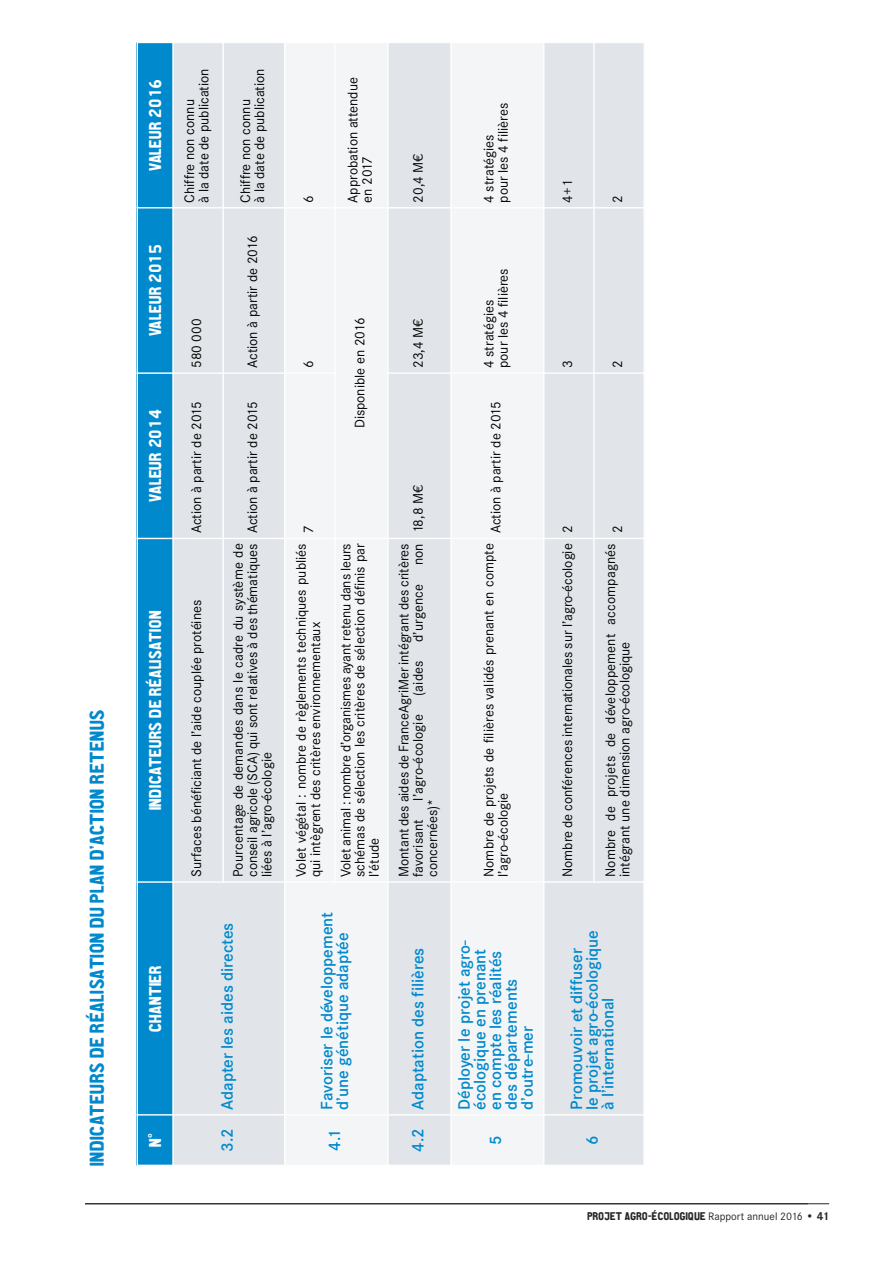
<style>
.page{position:relative;width:893px;height:1263px;background:#fff}
.page>*{position:absolute;margin:0;border:0;box-sizing:border-box;transform-origin:0 0}
.t1{font:20.1px "CA Aires Pro";color:#0089cd}
.t2{font:600 17.25px/15.8px "Corporate S";color:#0089cd}
.t3{font:17.25px "CA Aires Pro";color:#fefefe}
.t4{font:14.4px/14.4px "Corporate S";color:#000}
.t5{font:11.25px "CA Aires Pro";color:#272526}
.s1{font-family:"Corporate S"}
.s2{font-family:"Corporate S";font-weight:700;font-size:12px}
</style>
<div class="page">
<hr style="left:85px;top:1203px;width:744px;height:1px;background:#272526">
<div style="left:137px;top:1115px;width:36px;height:51px;background:#0089cd"></div>
<div style="left:137px;top:882px;width:36px;height:233px;background:#0089cd"></div>
<div style="left:137px;top:538px;width:36px;height:344px;background:#0089cd"></div>
<div style="left:137px;top:373px;width:36px;height:165px;background:#0089cd"></div>
<div style="left:137px;top:208px;width:36px;height:165px;background:#0089cd"></div>
<div style="left:137px;top:43px;width:36px;height:165px;background:#0089cd"></div>
<div style="left:173px;top:1115px;width:112px;height:51px;background:#e1e5e9"></div>
<div style="left:173px;top:882px;width:112px;height:233px;background:#e1e5e9"></div>
<div style="left:173px;top:538px;width:50px;height:344px;background:#e1e5e9"></div>
<div style="left:173px;top:373px;width:50px;height:165px;background:#e1e5e9"></div>
<div style="left:173px;top:208px;width:50px;height:165px;background:#e1e5e9"></div>
<div style="left:173px;top:43px;width:50px;height:165px;background:#e1e5e9"></div>
<div style="left:223px;top:538px;width:62px;height:344px;background:#e1e5e9"></div>
<div style="left:223px;top:373px;width:62px;height:165px;background:#e1e5e9"></div>
<div style="left:223px;top:208px;width:62px;height:165px;background:#e1e5e9"></div>
<div style="left:223px;top:43px;width:62px;height:165px;background:#e1e5e9"></div>
<div style="left:285px;top:1115px;width:103px;height:51px;background:#f4f5f6"></div>
<div style="left:285px;top:882px;width:103px;height:233px;background:#f4f5f6"></div>
<div style="left:285px;top:538px;width:50px;height:344px;background:#f4f5f6"></div>
<div style="left:285px;top:373px;width:50px;height:165px;background:#f4f5f6"></div>
<div style="left:285px;top:208px;width:50px;height:165px;background:#f4f5f6"></div>
<div style="left:285px;top:43px;width:50px;height:165px;background:#f4f5f6"></div>
<div style="left:335px;top:538px;width:53px;height:344px;background:#f4f5f6"></div>
<div style="left:335px;top:208px;width:53px;height:330px;background:#f4f5f6"></div>
<div style="left:335px;top:43px;width:53px;height:165px;background:#f4f5f6"></div>
<div style="left:388px;top:1115px;width:63px;height:51px;background:#e1e5e9"></div>
<div style="left:388px;top:882px;width:63px;height:233px;background:#e1e5e9"></div>
<div style="left:388px;top:538px;width:63px;height:344px;background:#e1e5e9"></div>
<div style="left:388px;top:373px;width:63px;height:165px;background:#e1e5e9"></div>
<div style="left:388px;top:208px;width:63px;height:165px;background:#e1e5e9"></div>
<div style="left:388px;top:43px;width:63px;height:165px;background:#e1e5e9"></div>
<div style="left:451px;top:1115px;width:93px;height:51px;background:#f4f5f6"></div>
<div style="left:451px;top:882px;width:93px;height:233px;background:#f4f5f6"></div>
<div style="left:451px;top:538px;width:93px;height:344px;background:#f4f5f6"></div>
<div style="left:451px;top:373px;width:93px;height:165px;background:#f4f5f6"></div>
<div style="left:451px;top:208px;width:93px;height:165px;background:#f4f5f6"></div>
<div style="left:451px;top:43px;width:93px;height:165px;background:#f4f5f6"></div>
<div style="left:544px;top:1115px;width:100px;height:51px;background:#e1e5e9"></div>
<div style="left:544px;top:882px;width:100px;height:233px;background:#e1e5e9"></div>
<div style="left:544px;top:538px;width:50px;height:344px;background:#e1e5e9"></div>
<div style="left:544px;top:373px;width:50px;height:165px;background:#e1e5e9"></div>
<div style="left:544px;top:208px;width:50px;height:165px;background:#e1e5e9"></div>
<div style="left:544px;top:43px;width:50px;height:165px;background:#e1e5e9"></div>
<div style="left:594px;top:538px;width:51px;height:344px;background:#e1e5e9"></div>
<div style="left:594px;top:373px;width:51px;height:165px;background:#e1e5e9"></div>
<div style="left:594px;top:208px;width:51px;height:165px;background:#e1e5e9"></div>
<div style="left:594px;top:43px;width:51px;height:165px;background:#e1e5e9"></div>
<hr style="left:137px;top:1165px;width:508px;height:1px;background:#fefefe">
<hr style="left:137px;top:1114px;width:508px;height:1px;background:#fefefe">
<hr style="left:137px;top:881px;width:508px;height:2px;background:#fefefe">
<hr style="left:137px;top:538px;width:508px;height:1px;background:#fefefe">
<hr style="left:137px;top:372px;width:199px;height:2px;background:#fefefe">
<hr style="left:387px;top:372px;width:258px;height:2px;background:#fefefe">
<hr style="left:137px;top:207px;width:508px;height:1px;background:#fefefe">
<hr style="left:137px;top:43px;width:508px;height:1px;background:#fefefe">
<hr style="left:137px;top:43px;width:1px;height:1123px;background:#fefefe">
<hr style="left:172px;top:43px;width:2px;height:1123px;background:#fefefe">
<hr style="left:222px;top:43px;width:2px;height:840px;background:#fefefe">
<hr style="left:284px;top:43px;width:1px;height:1123px;background:#fefefe">
<hr style="left:334px;top:43px;width:2px;height:840px;background:#fefefe">
<hr style="left:387px;top:43px;width:2px;height:1123px;background:#fefefe">
<hr style="left:450px;top:43px;width:2px;height:1123px;background:#fefefe">
<hr style="left:543px;top:43px;width:1px;height:1123px;background:#fefefe">
<hr style="left:593px;top:43px;width:2px;height:840px;background:#fefefe">
<hr style="left:643px;top:43px;width:2px;height:1123px;background:#fefefe">
<h1 class="t1" style="left:90px;top:1166px;width:458px;rotate:-90deg">INDICATEURS DE RÉALISATION DU PLAN D’ACTION RETENUS</h1>
<p class="t3" style="left:149px;top:171px;width:94px;rotate:-90deg">VALEUR 2016</p>
<p class="t3" style="left:149px;top:336px;width:94px;rotate:-90deg">VALEUR 2015</p>
<p class="t3" style="left:149px;top:502px;width:94px;rotate:-90deg">VALEUR 2014</p>
<p class="t3" style="left:149px;top:810px;width:202px;rotate:-90deg">INDICATEURS DE RÉALISATION</p>
<p class="t3" style="left:149px;top:1032px;width:69px;rotate:-90deg">CHANTIER</p>
<p class="t3" style="left:149px;top:1147px;width:16px;rotate:-90deg">N°</p>
<p class="t4" style="left:182px;top:203px;width:136px;rotate:-90deg">Chiffre non connu<br>à la date de publication</p>
<p class="t4" style="left:189px;top:368px;width:51px;rotate:-90deg">580 000</p>
<p class="t4" style="left:189px;top:533px;width:134px;rotate:-90deg">Action à partir de 2015</p>
<p class="t4" style="left:189px;top:877px;width:279px;rotate:-90deg">Surfaces bénéficiant de l’aide couplée protéines</p>
<p class="t4" style="left:238px;top:203px;width:136px;rotate:-90deg">Chiffre non connu<br>à la date de publication</p>
<p class="t4" style="left:245px;top:368px;width:134px;rotate:-90deg">Action à partir de 2016</p>
<p class="t4" style="left:245px;top:533px;width:134px;rotate:-90deg">Action à partir de 2015</p>
<p class="t4" style="left:231px;top:877px;width:335px;text-align:justify;rotate:-90deg">Pourcentage de demandes dans le cadre du système de conseil agricole (SCA) qui sont relatives à des thématiques liées à l’agro-écologie</p>
<p class="t2" style="left:219px;top:1152px;width:231px;rotate:-90deg">3.2 Adapter les aides directes</p>
<p class="t4" style="left:301px;top:203px;width:9px;rotate:-90deg">6</p>
<p class="t4" style="left:345px;top:203px;width:127px;rotate:-90deg">Approbation attendue en 2017</p>
<p class="t4" style="left:410px;top:203px;width:50px;rotate:-90deg">20,4 M€</p>
<p class="t4" style="left:481px;top:203px;width:101px;rotate:-90deg">4 stratégies<br>pour les 4 filières</p>
<p class="t4" style="left:301px;top:368px;width:9px;rotate:-90deg">6</p>
<p class="t4" style="left:352px;top:428px;width:112px;rotate:-90deg">Disponible en 2016</p>
<p class="t4" style="left:301px;top:533px;width:9px;rotate:-90deg">7</p>
<p class="t4" style="left:294px;top:877px;width:335px;rotate:-90deg">Volet végétal : nombre de règlements techniques publiés qui intègrent des critères environnementaux</p>
<p class="t4" style="left:338px;top:877px;width:335px;text-align:justify;rotate:-90deg">Volet animal : nombre d’organismes ayant retenu dans leurs schémas de sélection les critères de sélection définis par l’étude</p>
<p class="t2" style="left:318px;top:1110px;width:199px;rotate:-90deg">Favoriser le développement d’une génétique adaptée</p>
<p class="t2" style="left:326px;top:1151px;width:23px;rotate:-90deg">4.1</p>
<p class="t4" style="left:410px;top:368px;width:50px;rotate:-90deg">23,4 M€</p>
<p class="t4" style="left:410px;top:533px;width:50px;rotate:-90deg">18,8 M€</p>
<p class="t4" style="left:396px;top:877px;width:335px;rotate:-90deg">Montant des aides de FranceAgriMer intégrant des critères favorisant</p>
<p class="t4" style="left:410px;top:565px;width:23px;rotate:-90deg">non</p>
<p class="t4" style="left:410px;top:642px;width:59px;rotate:-90deg">d’urgence</p>
<p class="t4" style="left:410px;top:696px;width:37px;rotate:-90deg">(aides</p>
<p class="t4" style="left:410px;top:800px;width:88px;rotate:-90deg">l’agro-écologie</p>
<p class="t4" style="left:425px;top:877px;width:80px;rotate:-90deg">concernées)*</p>
<p class="t4" style="left:481px;top:368px;width:101px;rotate:-90deg">4 stratégies<br>pour les 4 filières</p>
<p class="t4" style="left:488px;top:533px;width:134px;rotate:-90deg">Action à partir de 2015</p>
<p class="t4" style="left:481px;top:877px;width:335px;rotate:-90deg">Nombre de projets de filières validés prenant en compte l’agro-écologie</p>
<p class="t2" style="left:409px;top:1152px;width:206px;rotate:-90deg">4.2 Adaptation des filières</p>
<p class="t2" style="left:456px;top:1110px;width:171px;rotate:-90deg">Déployer le projet agro&shy;écologique en prenant en compte les réalités des départements d’outre-mer</p>
<p class="t2" style="left:487px;top:1145px;width:11px;rotate:-90deg">5</p>
<p class="t4" style="left:560px;top:203px;width:24px;rotate:-90deg">4+1</p>
<p class="t4" style="left:610px;top:203px;width:9px;rotate:-90deg">2</p>
<p class="t4" style="left:560px;top:368px;width:9px;rotate:-90deg">3</p>
<p class="t4" style="left:610px;top:368px;width:9px;rotate:-90deg">2</p>
<p class="t4" style="left:560px;top:877px;width:353px;rotate:-90deg">Nombre de conférences internationales sur l’agro-écologie 2</p>
<p class="t4" style="left:610px;top:533px;width:9px;rotate:-90deg">2</p>
<p class="t4" style="left:603px;top:877px;width:335px;rotate:-90deg">Nombre de projets de développement accompagnés intégrant une dimension agro-écologique</p>
<p class="t2" style="left:568px;top:1110px;width:181px;rotate:-90deg">Promouvoir et diffuser<br>le projet agro-écologique à l’international</p>
<p class="t2" style="left:584px;top:1145px;width:11px;rotate:-90deg">6</p>
<p class="t5" style="left:587px;top:1212px;width:243px">PROJET AGRO-ÉCOLOGIQUE <span class="s1">Rapport annuel 2016</span> <span class="s2">• 41</span></p>
</div>
